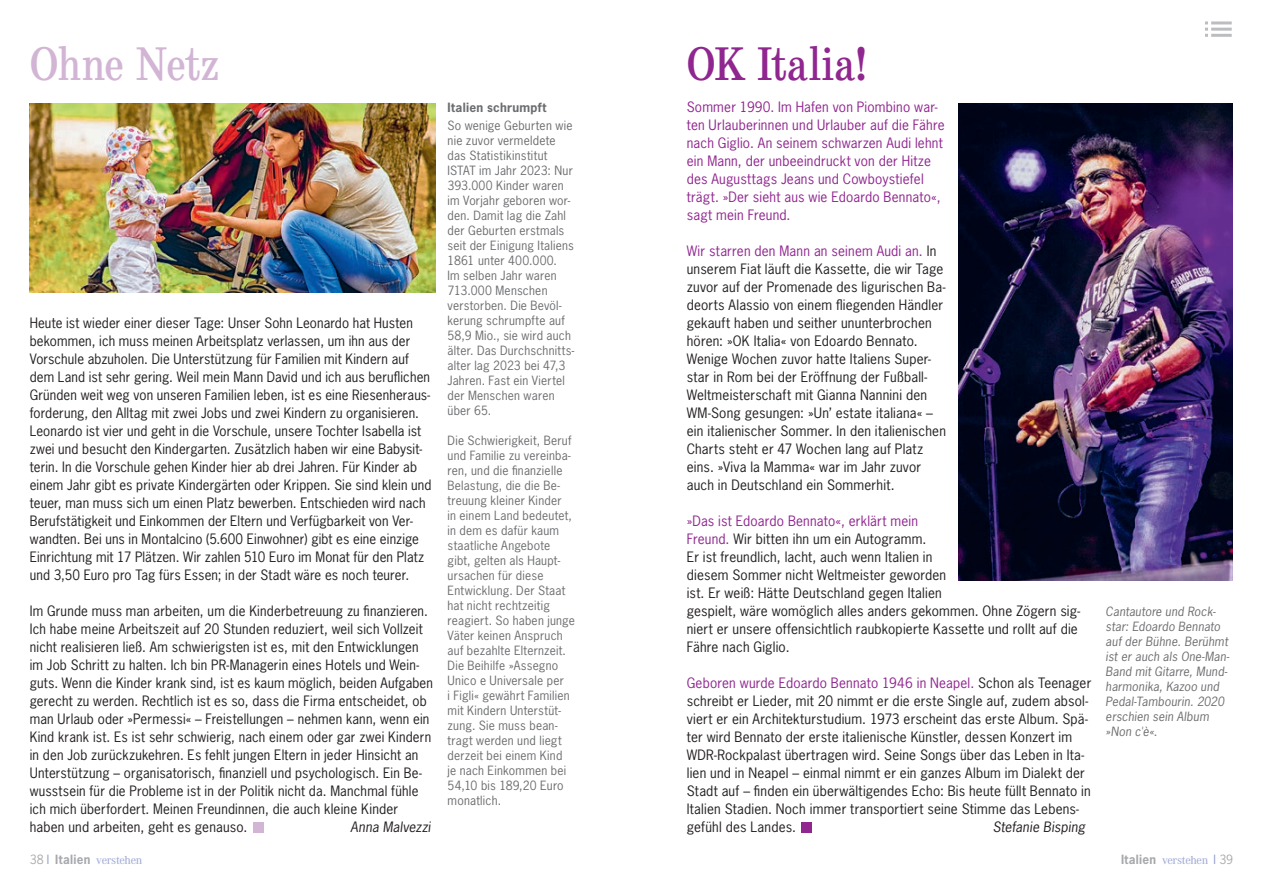
<style>
.page{position:relative;width:1263px;height:893px;background:#fff}
.page>*{position:absolute;margin:0;border:0;box-sizing:border-box;transform-origin:0 0}
.t1{font:condensed 48px "School";letter-spacing:-.01em;color:#90268f}
.t2{font:condensed 48px "School";letter-spacing:-.025em;color:#d2b5d4}
.t3{font:13.5px/18px "News Gothic Std";letter-spacing:.01em;color:#231f20}
.t4{font:13.5px/18px "News Gothic Std";letter-spacing:.015em;color:#90268f}
.t5{font:italic 13.5px "News Gothic Std";letter-spacing:.01em;color:#231f20}
.t6{font:12px/15px "News Gothic Std";letter-spacing:.02em;color:#6c6d70}
.t7{font:italic 12px/15px "News Gothic Std";letter-spacing:.02em;color:#6c6d70}
.t8{font:500 12px "Corporate A Pro";letter-spacing:-.03em;color:#a1abd6}
.t9{font:700 12px "News Gothic Std";letter-spacing:.025em;color:#6c6d70}
.s1{color:#90268f}
.s2{font-family:"News Gothic Std";font-weight:400;color:#a8a9ad}
.s3{font-family:"News Gothic Std";font-weight:400;color:#8d9acd}
.s4{font-family:"News Gothic Std";font-weight:700;color:#a8a9ad}
</style>
<div class="page">
<div style="left:253px;top:822px;width:10px;height:10px;background:#d2b5d4"></div>
<img style="left:30px;top:103px;width:406px;height:189px">
<div style="left:802px;top:822px;width:10px;height:10px;background:#90268f"></div>
<img style="left:959px;top:103px;width:273px;height:477px">
<hr style="left:1211px;top:21px;width:21px;height:3px;background:#bcbdc0">
<hr style="left:1211px;top:28px;width:21px;height:3px;background:#bcbdc0">
<hr style="left:1211px;top:34px;width:21px;height:3px;background:#bcbdc0">
<svg style="left:1205px;top:21px;width:3px;height:16px"></svg>
<h1 class="t2" style="left:30px;top:36px;width:192px">Ohne Netz</h1>
<p class="t3" style="left:30px;top:314px;width:403px">Heute ist wieder einer dieser Tage: Unser Sohn Leonardo hat Husten bekommen, ich muss meinen Arbeitsplatz verlassen, um ihn aus der Vorschule abzuholen. Die Unterstützung für Familien mit Kindern auf dem Land ist sehr gering. Weil mein Mann David und ich aus beruflichen Gründen weit weg von unseren Familien leben, ist es eine Riesenheraus&shy;forderung, den Alltag mit zwei Jobs und zwei Kindern zu organisieren.<br>Leonardo ist vier und geht in die Vorschule, unsere Tochter Isabella ist zwei und besucht den Kindergarten. Zusätzlich haben wir eine Babysit&shy;terin. In die Vorschule gehen Kinder hier ab drei Jahren. Für Kinder ab einem Jahr gibt es private Kindergärten oder Krippen. Sie sind klein und teuer, man muss sich um einen Platz bewerben. Entschieden wird nach Berufstätigkeit und Einkommen der Eltern und Verfügbarkeit von Ver&shy;wandten. Bei uns in Montalcino (5.600 Einwohner) gibt es eine einzige Einrichtung mit 17 Plätzen. Wir zahlen 510 Euro im Monat für den Platz und 3,50 Euro pro Tag fürs Essen; in der Stadt wäre es noch teurer.</p>
<p class="t3" style="left:30px;top:602px;width:405px">Im Grunde muss man arbeiten, um die Kinderbetreuung zu finanzieren.<br>Ich habe meine Arbeitszeit auf 20 Stunden reduziert, weil sich Vollzeit nicht realisieren ließ. Am schwierigsten ist es, mit den Entwicklungen im Job Schritt zu halten. Ich bin PR-Managerin eines Hotels und Wein&shy;guts. Wenn die Kinder krank sind, ist es kaum möglich, beiden Aufgaben gerecht zu werden. Rechtlich ist es so, dass die Firma entscheidet, ob man Urlaub oder »Permessi« – Freistellungen – nehmen kann, wenn ein Kind krank ist. Es ist sehr schwierig, nach einem oder gar zwei Kindern in den Job zurückzukehren. Es fehlt jungen Eltern in jeder Hinsicht an Unterstützung – organisatorisch, finanziell und psychologisch. Ein Be&shy;wusstsein für die Probleme ist in der Politik nicht da. Manchmal fühle ich mich überfordert. Meinen Freundinnen, die auch kleine Kinder haben und arbeiten, geht es genauso.</p>
<p class="t5" style="left:351px;top:819px;width:81px">Anna Malvezzi</p>
<p class="t9" style="left:448px;top:100px;width:100px">Italien schrumpft</p>
<p class="t6" style="left:448px;top:118px;width:128px">So wenige Geburten wie nie zuvor vermeldete das Statistikinstitut<br>ISTAT im Jahr 2023: Nur<br>393.000 Kinder waren im Vorjahr geboren wor&shy;den. Damit lag die Zahl der Geburten erstmals seit der Einigung Italiens<br>1861 unter 400.000.<br>Im selben Jahr waren<br>713.000 Menschen verstorben. Die Bevöl&shy;kerung schrumpfte auf<br>58,9 Mio., sie wird auch älter. Das Durchschnitts&shy;alter lag 2023 bei 47,3<br>Jahren. Fast ein Viertel der Menschen waren über 65.</p>
<p class="t6" style="left:448px;top:433px;width:129px">Die Schwierigkeit, Beruf und Familie zu vereinba&shy;ren, und die finanzielle<br>Belastung, die die Be&shy;treuung kleiner Kinder<br>in einem Land bedeutet, in dem es dafür kaum staatliche Angebote gibt, gelten als Haupt&shy;ursachen für diese<br>Entwicklung. Der Staat hat nicht rechtzeitig reagiert. So haben junge<br>Väter keinen Anspruch auf bezahlte Elternzeit.<br>Die Beihilfe »Assegno<br>Unico e Universale per<br>i Figli« gewährt Familien mit Kindern Unterstüt&shy;zung. Sie muss bean&shy;tragt werden und liegt derzeit bei einem Kind<br>je nach Einkommen bei<br>54,10 bis 189,20 Euro monatlich.</p>
<h1 class="t1" style="left:687px;top:36px;width:182px">OK Italia!</h1>
<p class="t4" style="left:687px;top:98px;width:259px">Sommer 1990. Im Hafen von Piombino war&shy;ten Urlauberinnen und Urlauber auf die Fähre nach Giglio. An seinem schwarzen Audi lehnt ein Mann, der unbeeindruckt von der Hitze des Augusttags Jeans und Cowboystiefel trägt. »Der sieht aus wie Edoardo Bennato«, sagt mein Freund.</p>
<p class="t3" style="left:687px;top:242px;width:261px"><span class="s1">Wir starren den Mann an seinem Audi an.</span> In unserem Fiat läuft die Kassette, die wir Tage zuvor auf der Promenade des ligurischen Ba&shy;deorts Alassio von einem fliegenden Händler gekauft haben und seither ununterbrochen hören: »OK Italia« von Edoardo Bennato.<br>Wenige Wochen zuvor hatte Italiens Super&shy;star in Rom bei der Eröffnung der Fußball-Weltmeisterschaft mit Gianna Nannini den WM-Song gesungen: »Un’ estate italiana« – ein italienischer Sommer. In den italienischen Charts steht er 47 Wochen lang auf Platz eins. »Viva la Mamma« war im Jahr zuvor auch in Deutschland ein Sommerhit.</p>
<p class="t3" style="left:687px;top:512px;width:395px"><span class="s1">»Das ist Edoardo Bennato«, erklärt mein<br>Freund.</span> Wir bitten ihn um ein Autogramm.<br>Er ist freundlich, lacht, auch wenn Italien in<br>diesem Sommer nicht Weltmeister geworden<br>ist. Er weiß: Hätte Deutschland gegen Italien<br>gespielt, wäre womöglich alles anders gekommen. Ohne Zögern sig&shy;niert er unsere offensichtlich raubkopierte Kassette und rollt auf die Fähre nach Giglio.</p>
<p class="t3" style="left:687px;top:674px;width:406px"><span class="s1">Geboren wurde Edoardo Bennato 1946 in Neapel.</span> Schon als Teenager schreibt er Lieder, mit 20 nimmt er die erste Single auf, zudem absol&shy;viert er ein Architekturstudium. 1973 erscheint das erste Album. Spä&shy;ter wird Bennato der erste italienische Künstler, dessen Konzert im WDR-Rockpalast übertragen wird. Seine Songs über das Leben in Ita&shy;lien und in Neapel – einmal nimmt er ein ganzes Album im Dialekt der Stadt auf – finden ein überwältigendes Echo: Bis heute füllt Bennato in Italien Stadien. Noch immer transportiert seine Stimme das Lebens&shy;gefühl des Landes.</p>
<p class="t5" style="left:993px;top:819px;width:94px">Stefanie Bisping</p>
<p class="t7" style="left:1106px;top:604px;width:125px">Cantautore und Rock&shy;star: Edoardo Bennato auf der Bühne. Berühmt ist er auch als One-Man-<br>Band mit Gitarre, Mund&shy;harmonika, Kazoo und<br>Pedal-Tambourin. 2020 erschien sein Album »Non c'è«.</p>
<p class="t8" style="left:30px;top:852px;width:114px"><span class="s2">38</span> <span class="s3">I</span> <span class="s4">Italien</span> verstehen</p>
<p class="t8" style="left:1121px;top:852px;width:114px"><span class="s4">Italien</span> verstehen <span class="s3">I</span> <span class="s2">39</span></p>
</div>
